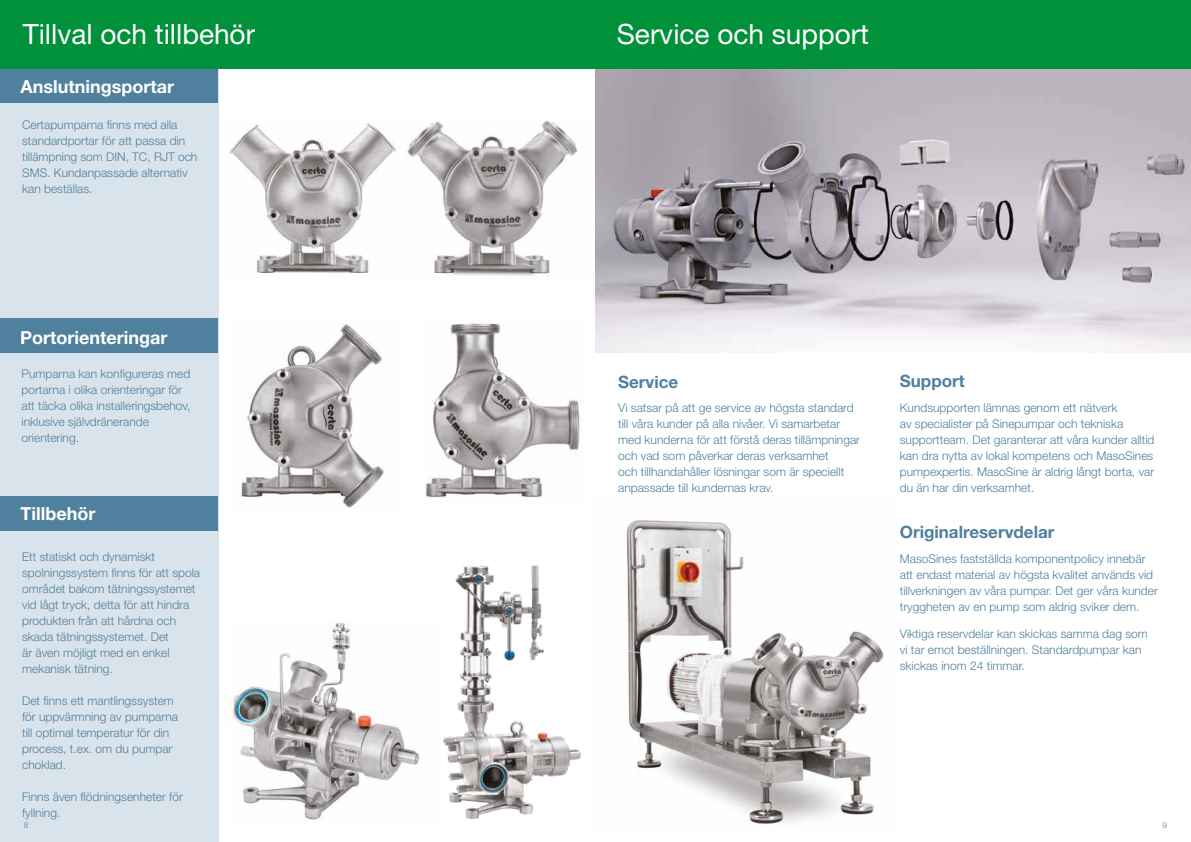
<style>
.page{position:relative;width:1191px;height:842px;background:#fff}
.page>*{position:absolute;margin:0;border:0;box-sizing:border-box;transform-origin:0 0}
.t1{font:28px "Helvetica Neue LT Std";color:#fff}
.t2{font:700 18px "Helvetica Neue LT Std";color:#fff}
.t3{font:700 17px "Helvetica Neue LT Std";color:#4f809d}
.t4{font:300 12px/16px "Helvetica Neue LT Std";color:#4f809d}
.t5{font:300 8px "Helvetica Neue LT Std";color:#4f809d}
</style>
<div class="page">
<img style="left:626px;top:520px;width:258px;height:304px">
<img style="left:595px;top:68px;width:596px;height:284px">
<img style="left:241px;top:324px;width:143px;height:184px">
<img style="left:228px;top:623px;width:181px;height:197px">
<img style="left:426px;top:323px;width:154px;height:175px">
<img style="left:218px;top:118px;width:360px;height:166px">
<img style="left:409px;top:565px;width:172px;height:254px">
<div style="left:0;top:68px;width:218px;height:774px;background:#d9e3ec"></div>
<div style="left:0;top:68px;width:218px;height:34px;background:#4f809d"></div>
<div style="left:0;top:319px;width:218px;height:34px;background:#4f809d"></div>
<div style="left:0;top:496px;width:218px;height:34px;background:#4f809d"></div>
<div style="left:0;top:0;width:1191px;height:68px;background:#00913a"></div>
<h1 class="t1" style="left:23px;top:18px;width:234px">Tillval och tillbehör</h1>
<h1 class="t1" style="left:617px;top:18px;width:254px">Service och support</h1>
<h2 class="t2" style="left:21px;top:76px;width:155px">Anslutningsportar</h2>
<p class="t4" style="left:22px;top:116px;width:177px">Certapumparna finns med alla standardportar för att passa din tillämpning som DIN, TC, RJT och<br>SMS. Kundanpassade alternativ kan beställas.</p>
<h2 class="t2" style="left:20px;top:326px;width:149px">Portorienteringar</h2>
<p class="t4" style="left:21px;top:366px;width:170px">Pumparna kan konfigureras med portarna i olika orienteringar för att täcka olika installeringsbehov, inklusive självdränerande orientering.</p>
<h2 class="t2" style="left:21px;top:502px;width:76px">Tillbehör</h2>
<p class="t4" style="left:22px;top:549px;width:179px">Ett statiskt och dynamiskt spolningssystem finns för att spola området bakom tätningssystemet vid lågt tryck, detta för att hindra produkten från att hårdna och skada tätningssystemet. Det<br>är även möjligt med en enkel mekanisk tätning.</p>
<p class="t4" style="left:22px;top:693px;width:158px">Det finns ett mantlingssystem för uppvärmning av pumparna till optimal temperatur för din process, t.ex. om du pumpar choklad.</p>
<p class="t4" style="left:22px;top:789px;width:162px">Finns även flödningsenheter för fyllning.</p>
<h3 class="t3" style="left:618px;top:371px;width:62px">Service</h3>
<p class="t4" style="left:618px;top:400px;width:243px">Vi satsar på att ge service av högsta standard till våra kunder på alla nivåer. Vi samarbetar med kunderna för att förstå deras tillämpningar och vad som påverkar deras verksamhet<br>och tillhandahåller lösningar som är speciellt anpassade till kundernas krav.</p>
<h3 class="t3" style="left:900px;top:371px;width:66px">Support</h3>
<p class="t4" style="left:900px;top:399px;width:256px">Kundsupporten lämnas genom ett nätverk<br>av specialister på Sinepumpar och tekniska supportteam. Det garanterar att våra kunder alltid kan dra nytta av lokal kompetens och MasoSines pumpexpertis. MasoSine är aldrig långt borta, var du än har din verksamhet.</p>
<h3 class="t3" style="left:900px;top:522px;width:156px">Originalreservdelar</h3>
<p class="t4" style="left:900px;top:550px;width:259px">MasoSines fastställda komponentpolicy innebär att endast material av högsta kvalitet används vid tillverkningen av våra pumpar. Det ger våra kunder tryggheten av en pump som aldrig sviker dem.</p>
<p class="t4" style="left:900px;top:626px;width:249px">Viktiga reservdelar kan skickas samma dag som vi tar emot beställningen. Standardpumpar kan skickas inom 24 timmar.</p>
<p class="t5" style="left:24px;top:820px;width:6px">8</p>
<p class="t5" style="left:1162px;top:820px;width:6px">9</p>
</div>
